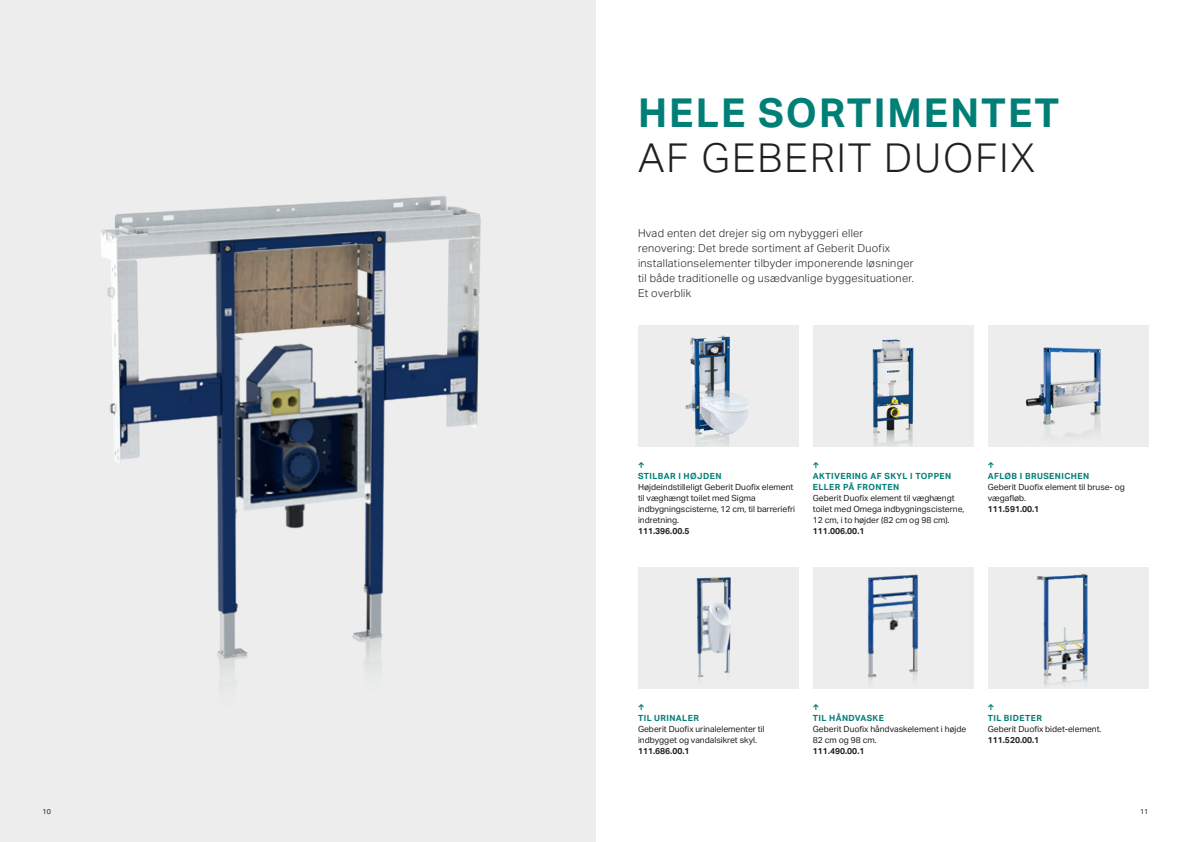
<style>
.page{position:relative;width:1191px;height:842px;background:#fff}
.page>*{position:absolute;margin:0;border:0;box-sizing:border-box;transform-origin:0 0}
.t1{font:700 40px "Aktiv Grotesk Geberit";letter-spacing:.05em;color:#007f77}
.t2{font:300 40px "Aktiv Grotesk Geberit";letter-spacing:.05em;color:#231f20}
.t3{font:300 11px/15px "Aktiv Grotesk Geberit";letter-spacing:.025em;color:#231f20}
.t4{font:8.5px/11px "Aktiv Grotesk Geberit";color:#231f20}
.t5{font:700 8.5px/11px "Aktiv Grotesk Geberit";letter-spacing:.05em;color:#007f77}
.t6{font:700 8.5px "Aktiv Grotesk Geberit";color:#231f20}
.t7{font:7px "Aktiv Grotesk Geberit";color:#231f20}
</style>
<div class="page">
<div style="left:813px;top:325px;width:160px;height:121px;background:#ecedec"></div>
<img style="left:872px;top:339px;width:42px;height:107px">
<div style="left:0;top:0;width:595px;height:842px;background:#ecedec"></div>
<img style="left:101px;top:196px;width:380px;height:476px">
<div style="left:638px;top:325px;width:160px;height:121px;background:#ecedec"></div>
<img style="left:685px;top:335px;width:64px;height:111px">
<div style="left:638px;top:567px;width:160px;height:121px;background:#ecedec"></div>
<img style="left:696px;top:577px;width:35px;height:101px">
<div style="left:813px;top:567px;width:160px;height:121px;background:#ecedec"></div>
<img style="left:868px;top:574px;width:51px;height:107px">
<div style="left:987px;top:567px;width:161px;height:121px;background:#ecedec"></div>
<img style="left:1037px;top:573px;width:51px;height:113px">
<div style="left:987px;top:325px;width:161px;height:121px;background:#ecedec"></div>
<img style="left:1026px;top:347px;width:75px;height:89px">
<h1 class="t1" style="left:638px;top:88px;width:423px">HELE SORTIMENTET</h1>
<h1 class="t2" style="left:638px;top:135px;width:398px">AF GEBERIT DUOFIX</h1>
<p class="t3" style="left:638px;top:226px;width:277px">Hvad enten det drejer sig om nybyggeri eller renovering: Det brede sortiment af Geberit Duofix installationselementer tilbyder imponerende løsninger til både traditionelle og usædvanlige byggesituationer.<br>Et overblik</p>
<p class="t5" style="left:638px;top:460px;width:85px">↑<br>STILBAR I HØJDEN</p>
<p class="t4" style="left:638px;top:482px;width:159px">Højdeindstilleligt Geberit Duofix element til væghængt toilet med Sigma indbygningscisterne, 12 cm, til barreriefri indretning.</p>
<p class="t6" style="left:638px;top:526px;width:53px">111.396.00.5</p>
<p class="t5" style="left:813px;top:460px;width:140px">↑<br>AKTIVERING AF SKYL I TOPPEN<br>ELLER PÅ FRONTEN</p>
<p class="t4" style="left:813px;top:493px;width:153px">Geberit Duofix element til væghængt toilet med Omega indbygningscisterne,<br>12 cm, i to højder (82 cm og 98 cm).</p>
<p class="t6" style="left:813px;top:526px;width:53px">111.006.00.1</p>
<p class="t5" style="left:987px;top:460px;width:103px">↑<br>AFLØB I BRUSENICHEN</p>
<p class="t4" style="left:987px;top:482px;width:139px">Geberit Duofix element til bruse- og vægafløb.</p>
<p class="t6" style="left:987px;top:504px;width:53px">111.591.00.1</p>
<p class="t5" style="left:638px;top:702px;width:62px">↑<br>TIL URINALER</p>
<p class="t4" style="left:638px;top:724px;width:128px">Geberit Duofix urinalelementer til indbygget og vandalsikret skyl.</p>
<p class="t6" style="left:638px;top:746px;width:53px">111.686.00.1</p>
<p class="t5" style="left:813px;top:702px;width:73px">↑<br>TIL HÅNDVASKE</p>
<p class="t4" style="left:813px;top:724px;width:155px">Geberit Duofix håndvaskelement i højde<br>82 cm og 98 cm.</p>
<p class="t6" style="left:813px;top:746px;width:53px">111.490.00.1</p>
<p class="t5" style="left:987px;top:702px;width:56px">↑<br>TIL BIDETER</p>
<p class="t4" style="left:987px;top:724px;width:115px">Geberit Duofix bidet-element.</p>
<p class="t6" style="left:987px;top:735px;width:53px">111.520.00.1</p>
<p class="t7" style="left:43px;top:807px;width:10px">10</p>
<p class="t7" style="left:1140px;top:807px;width:10px">11</p>
</div>
